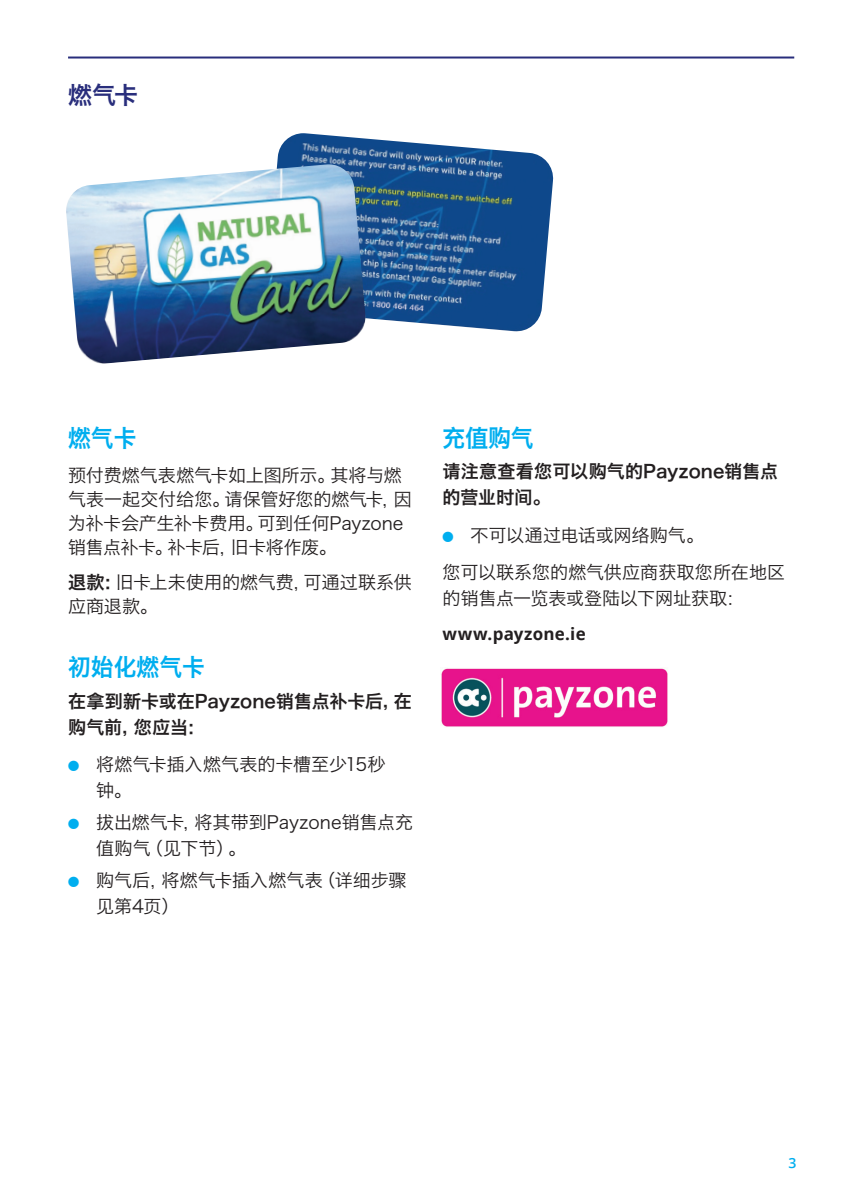
<style>
.page{position:relative;width:851px;height:1191px;background:#fff}
.page>*{position:absolute;margin:0;border:0;box-sizing:border-box;transform-origin:0 0}
.t1{font:24px "Hiragino Sans GB W6";color:#00aeef;scale:.95 1}
.t2{font:24px "Hiragino Sans GB W6";color:#292e7c}
.t3{font:18px/24px "Hiragino Sans GB W3";color:#231f20}
.t4{font:18px/26px "Hiragino Sans GB W6";letter-spacing:.005em;color:#231f20}
.t5{font:700 17px "Open Sans";letter-spacing:.01em;color:#231f20}
.t6{font:600 14px "Open Sans";color:#00aeef}
.s1{font-family:"Hiragino Sans GB W6"}
.s2{font-family:"Monotype Sorts";font-size:14px;color:#00aeef}
</style>
<div class="page">
<hr style="left:68px;top:56px;width:726px;height:2px;background:#292e7c">
<img style="left:277px;top:133px;width:277px;height:199px">
<img style="left:66px;top:164px;width:300px;height:200px">
<img style="left:441px;top:668px;width:227px;height:59px">
<h1 class="t2" style="left:68px;top:79px;width:72px">燃气卡</h1>
<h1 class="t1" style="left:68px;top:422px;width:73px">燃气卡</h1>
<p class="t3" style="left:68px;top:463px;width:345px">预付费燃气表燃气卡如上图所示。其将与燃气表一起交付给您。请保管好您的燃气卡，因为补卡会产生补卡费用。可到任何Payzone销售点补卡。补卡后，旧卡将作废。</p>
<p class="t3" style="left:68px;top:570px;width:345px"><span class="s1">退款：</span>旧卡上未使用的燃气费，可通过联系供应商退款。</p>
<h1 class="t1" style="left:68px;top:651px;width:146px">初始化燃气卡</h1>
<p class="t4" style="left:68px;top:687px;width:345px">在拿到新卡或在Payzone销售点补卡后，在购气前，您应当：</p>
<p class="t3" style="left:96px;top:751px;width:291px;line-height:26px;text-indent:-28px"><span class="s2">l</span> 将燃气卡插入燃气表的卡槽至少15秒钟。</p>
<p class="t3" style="left:96px;top:808px;width:318px;line-height:26px;text-indent:-28px"><span class="s2">l</span> 拔出燃气卡，将其带到Payzone销售点充值购气（见下节）。</p>
<p class="t3" style="left:96px;top:866px;width:312px;line-height:26px;text-indent:-28px"><span class="s2">l</span> 购气后，将燃气卡插入燃气表（详细步骤见第4页）</p>
<h1 class="t1" style="left:442px;top:422px;width:97px">充值购气</h1>
<p class="t4" style="left:442px;top:458px;width:337px">请注意查看您可以购气的Payzone销售点的营业时间。</p>
<p class="t3" style="left:442px;top:516px;width:344px;line-height:37.4px"><span class="s2">l</span> 不可以通过电话或网络购气。<br>您可以联系您的燃气供应商获取您所在地区</p>
<p class="t3" style="left:442px;top:586px;width:303px">的销售点一览表或登陆以下网址获取：</p>
<p class="t5" style="left:442px;top:622px;width:145px">www.payzone.ie</p>
<p class="t6" style="left:788px;top:1153px;width:9px">3</p>
</div>
